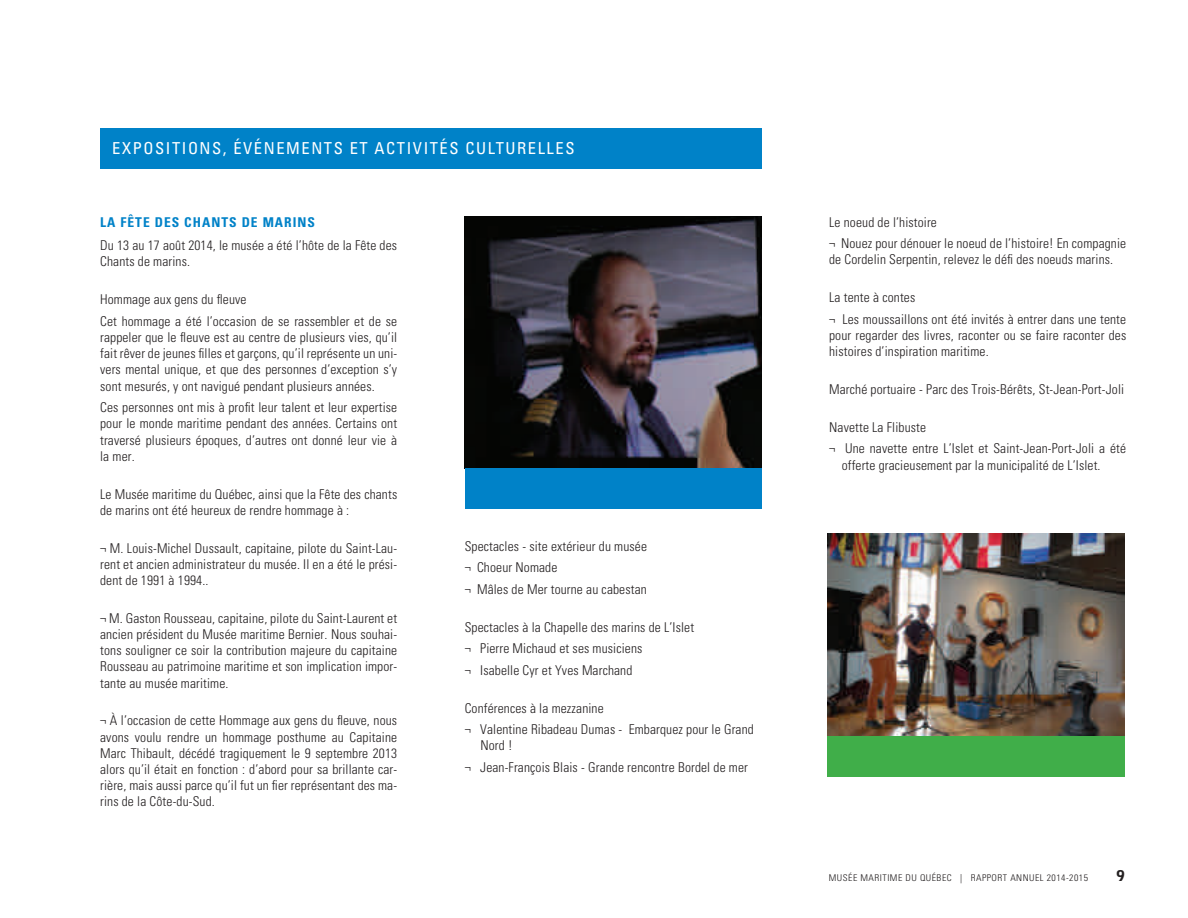
<style>
.page{position:relative;width:1188px;height:918px;background:#fff}
.page>*{position:absolute;margin:0;border:0;box-sizing:border-box;transform-origin:0 0}
.t1{font:condensed 16.5px "Univers";letter-spacing:.095em;color:#fff}
.t2{font:300 condensed 13.5px/16.2px "Univers";letter-spacing:.01em;color:#231f20}
.t3{font:700 condensed 13.5px "Univers";letter-spacing:.075em;color:#0082c8}
.t4{font:300 condensed 9.3px "Univers";letter-spacing:.05em;color:#231f20;scale:1.05 1}
</style>
<div class="page">
<div style="left:100px;top:128px;width:662px;height:40px;background:#0082c8"></div>
<img style="left:828px;top:534px;width:297px;height:202px">
<div style="left:828px;top:736px;width:297px;height:41px;background:#40ae49"></div>
<img style="left:465px;top:216px;width:297px;height:252px">
<div style="left:465px;top:468px;width:297px;height:40px;background:#0082c8"></div>
<p class="t1" style="left:112px;top:138px;width:464px">EXPOSITIONS, ÉVÉNEMENTS ET ACTIVITÉS CULTURELLES</p>
<p class="t3" style="left:100px;top:214px;width:216px">LA FÊTE DES CHANTS DE MARINS</p>
<p class="t2" style="left:100px;top:237px;width:298px">Du 13 au 17 août 2014, le musée a été l’hôte de la Fête des<br>Chants de marins.</p>
<p class="t2" style="left:100px;top:289px;width:298px;line-height:21.6px">Hommage aux gens du fleuve<br>Cet hommage a été l’occasion de se rassembler et de se</p>
<p class="t2" style="left:100px;top:329px;width:299px;text-align:justify">rappeler que le fleuve est au centre de plusieurs vies, qu’il fait rêver de jeunes filles et garçons, qu’il représente un uni&shy;vers mental unique, et que des personnes d’exception s’y sont mesurés, y ont navigué pendant plusieurs années.</p>
<p class="t2" style="left:100px;top:399px;width:299px;text-align:justify">Ces personnes ont mis à profit leur talent et leur expertise pour le monde maritime pendant des années. Certains ont traversé plusieurs époques, d’autres ont donné leur vie à la mer.</p>
<p class="t2" style="left:100px;top:486px;width:299px">Le Musée maritime du Québec, ainsi que la Fête des chants de marins ont été heureux de rendre hommage à :</p>
<p class="t2" style="left:100px;top:540px;width:299px;text-align:justify">¬ M. Louis-Michel Dussault, capitaine, pilote du Saint-Lau&shy;rent et ancien administrateur du musée. Il en a été le prési&shy;dent de 1991 à 1994..</p>
<p class="t2" style="left:100px;top:610px;width:299px;text-align:justify">¬ M. Gaston Rousseau, capitaine, pilote du Saint-Laurent et ancien président du Musée maritime Bernier. Nous souhai&shy;tons souligner ce soir la contribution majeure du capitaine Rousseau au patrimoine maritime et son implication impor&shy;tante au musée maritime.</p>
<p class="t2" style="left:100px;top:712px;width:299px;text-align:justify">¬ À l’occasion de cette Hommage aux gens du fleuve, nous avons voulu rendre un hommage posthume au Capitaine Marc Thibault, décédé tragiquement le 9 septembre 2013 alors qu’il était en fonction : d’abord pour sa brillante car&shy;rière, mais aussi parce qu’il fut un fier représentant des ma&shy;rins de la Côte-du-Sud.</p>
<p class="t2" style="left:465px;top:535px;width:184px;line-height:21.6px">Spectacles - site extérieur du musée ¬ Choeur Nomade<br>¬ Mâles de Mer tourne au cabestan</p>
<p class="t2" style="left:465px;top:616px;width:231px;line-height:21.6px">Spectacles à la Chapelle des marins de L’Islet ¬ Pierre Michaud et ses musiciens<br>¬ Isabelle Cyr et Yves Marchand</p>
<p class="t2" style="left:465px;top:697px;width:291px;line-height:21.6px">Conférences à la mezzanine<br>¬ Valentine Ribadeau Dumas - Embarquez pour le Grand</p>
<p class="t2" style="left:465px;top:735px;width:285px;line-height:21.6px;text-indent:16px">Nord !<br>¬ Jean-François Blais - Grande rencontre Bordel de mer</p>
<p class="t2" style="left:829px;top:211px;width:299px;line-height:21.6px">Le noeud de l’histoire<br>¬ Nouez pour dénouer le noeud de l’histoire! En compagnie</p>
<p class="t2" style="left:829px;top:252px;width:285px">de Cordelin Serpentin, relevez le défi des noeuds marins.</p>
<p class="t2" style="left:829px;top:287px;width:298px;line-height:21.6px">La tente à contes<br>¬ Les moussaillons ont été invités à entrer dans une tente</p>
<p class="t2" style="left:829px;top:327px;width:299px">pour regarder des livres, raconter ou se faire raconter des histoires d’inspiration maritime.</p>
<p class="t2" style="left:829px;top:381px;width:296px">Marché portuaire - Parc des Trois-Bérêts, St-Jean-Port-Joli</p>
<p class="t2" style="left:829px;top:416px;width:298px;line-height:21.6px">Navette La Flibuste<br>¬ Une navette entre L’Islet et Saint-Jean-Port-Joli a été</p>
<p class="t2" style="left:842px;top:457px;width:260px">offerte gracieusement par la municipalité de L’Islet.</p>
<p class="t4" style="left:829px;top:872px;width:248px">MUSÉE MARITIME DU QUÉBEC | RAPPORT ANNUEL 2014-2015</p>
</div>
